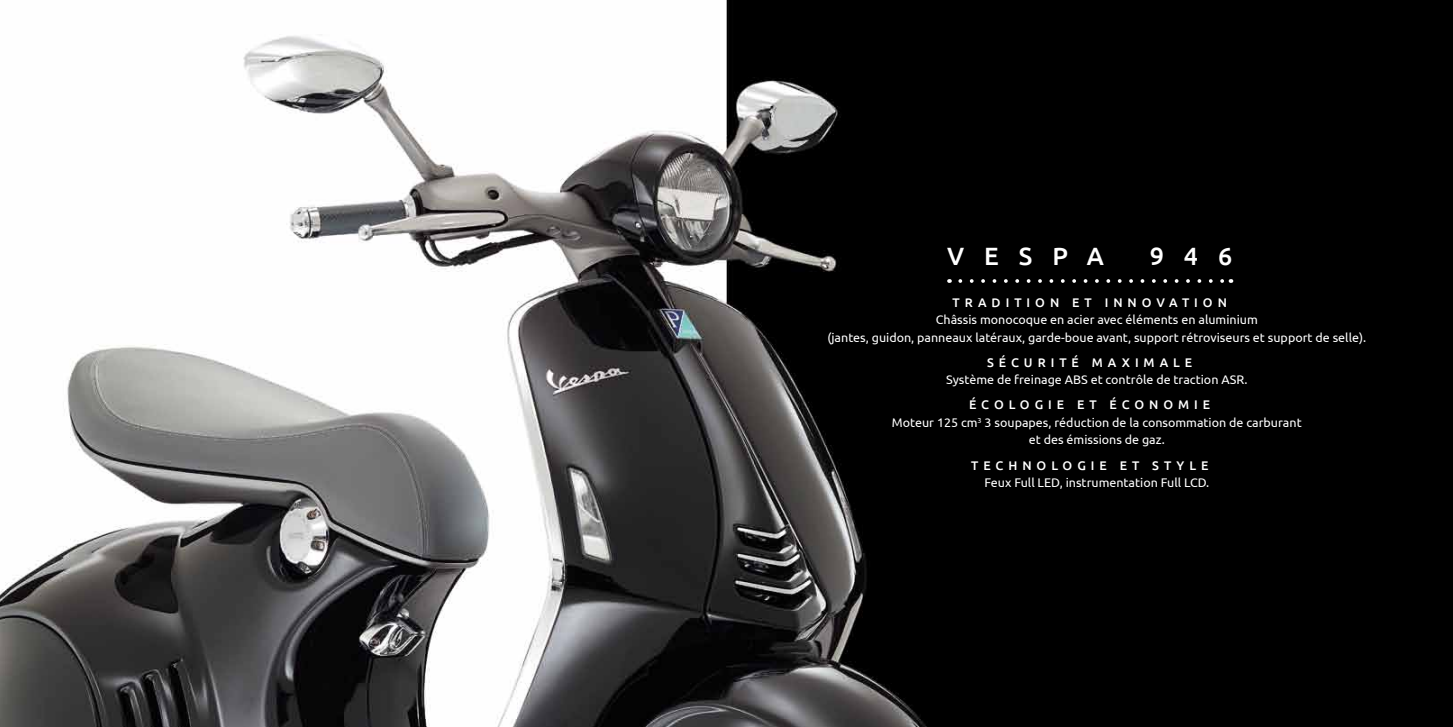
<style>
.page{position:relative;width:1453px;height:727px;background:#fff}
.page>*{position:absolute;margin:0;border:0;box-sizing:border-box;transform-origin:0 0}
.t1{font:500 25px "Ubuntu";letter-spacing:.8em;color:#fff}
.t2{font:12.5px/17.5px "Ubuntu";color:#fff;text-align:center}
.t3{font:500 12.5px "Ubuntu";letter-spacing:.4em;color:#fff}
</style>
<div class="page">
<img style="left:0;top:0;width:1453px;height:726px">
<svg style="left:960px;top:279px;width:271px;height:4px"></svg>
<h1 class="t1" style="left:947px;top:240px;width:158px">VESPA</h1>
<h1 class="t1" style="left:1150px;top:240px;width:84px">946</h1>
<p class="t3" style="left:952px;top:294px;width:276px">TRADITION ET INNOVATION</p>
<p class="t2" style="left:827px;top:311px;width:540px">Châssis monocoque en acier avec éléments en aluminium<br>(jantes, guidon, panneaux latéraux, garde-boue avant, support rétroviseurs et support de selle).</p>
<p class="t3" style="left:987px;top:354px;width:206px">SÉCURITÉ MAXIMALE</p>
<p class="t2" style="left:946px;top:371px;width:303px">Système de freinage ABS et contrôle de traction ASR.</p>
<p class="t3" style="left:969px;top:397px;width:242px">ÉCOLOGIE ET ÉCONOMIE</p>
<p class="t2" style="left:892px;top:413px;width:411px">Moteur 125 cm<sup>3</sup> 3 soupapes, réduction de la consommation de carburant</p>
<p class="t2" style="left:1029px;top:431px;width:137px">et des émissions de gaz.</p>
<p class="t3" style="left:971px;top:457px;width:239px">TECHNOLOGIE ET STYLE</p>
<p class="t2" style="left:984px;top:473px;width:226px">Feux Full LED, instrumentation Full LCD.</p>
</div>
